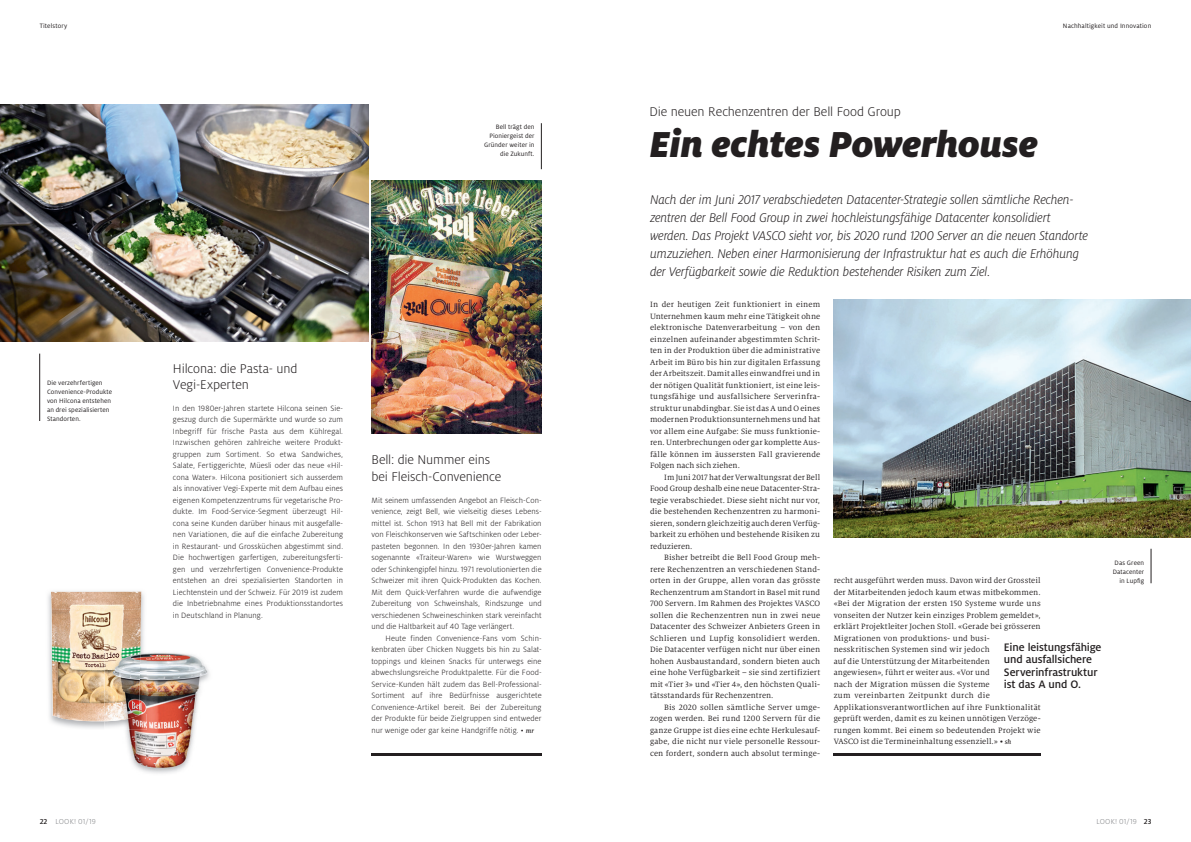
<style>
.page{position:relative;width:1191px;height:842px;background:#fff}
.page>*{position:absolute;margin:0;border:0;box-sizing:border-box;transform-origin:0 0}
.t1{font:italic 900 40px "Milo Pro";letter-spacing:-.005em;color:#231f20}
.t2{font:italic 300 14px/18px "Milo Pro";letter-spacing:-.015em;color:#231f20}
.t3{font:300 14px/16px "Milo Pro";letter-spacing:-.01em;color:#231f20}
.t4{font:500 12px/12.5px "Milo Pro";letter-spacing:-.01em;color:#231f20}
.t5{font:8.5px/11.5px "Milo Serif Pro";letter-spacing:.01em;color:#231f20;text-align:justify}
.t6{font:300 8.5px/11.5px "Milo Pro";letter-spacing:.005em;color:#231f20;text-align:justify}
.t7{font:300 8px "Milo Pro";letter-spacing:.025em;color:#808285}
.t8{font:7px/9px "Milo Pro";letter-spacing:.01em;color:#231f20;text-align:right}
.s1{font-weight:500;color:#231f20}
.s2{font-family:"Milo Serif Pro";font-weight:500;font-style:italic;font-size:7px}
.s3{font-weight:500;font-style:italic;font-size:7px}
</style>
<div class="page">
<img style="left:371px;top:181px;width:170px;height:253px">
<img style="left:0;top:105px;width:369px;height:237px">
<img style="left:48px;top:591px;width:96px;height:137px">
<img style="left:51px;top:592px;width:90px;height:129px">
<img style="left:104px;top:636px;width:37px;height:28px">
<img style="left:104px;top:664px;width:4px;height:57px">
<img style="left:147px;top:652px;width:62px;height:61px">
<img style="left:126px;top:713px;width:70px;height:61px">
<img style="left:108px;top:651px;width:39px;height:79px">
<img style="left:108px;top:651px;width:32px;height:70px">
<hr style="left:39px;top:354px;width:1px;height:67px;background:#231f20">
<hr style="left:371px;top:754px;width:170px;height:2px;background:#231f20">
<hr style="left:541px;top:123px;width:1px;height:46px;background:#231f20">
<img style="left:833px;top:299px;width:358px;height:238px">
<hr style="left:833px;top:754px;width:207px;height:2px;background:#231f20">
<hr style="left:1150px;top:549px;width:1px;height:34px;background:#231f20">
<p class="t8" style="left:40px;top:22px;width:29px">Titelstory</p>
<p class="t8" style="left:484px;top:122px;width:52px">Bell trägt den<br>Pioniergeist der<br>Gründer weiter in die Zukunft.</p>
<p class="t8" style="left:47px;top:378px;width:67px;text-align:left">Die verzehrfertigen<br>Convenience-Produkte von Hilcona entstehen an drei spezialisierten<br>Standorten.</p>
<p class="t7" style="left:40px;top:817px;width:58px"><span class="s1">22</span> LOOK! 01/19</p>
<h2 class="t3" style="left:173px;top:361px;width:126px">Hilcona: die Pasta- und<br>Vegi-Experten</h2>
<p class="t6" style="left:173px;top:402px;width:172px">In den 1980er-Jahren startete Hilcona seinen Sie&shy;geszug durch die Supermärkte und wurde so zum Inbegriff für frische Pasta aus dem Kühlregal.<br>Inzwischen gehören zahlreiche weitere Produkt&shy;gruppen zum Sortiment. So etwa Sandwiches, Salate, Fertiggerichte, Müesli oder das neue «Hil&shy;cona Water». Hilcona positioniert sich ausserdem als innovativer Vegi-Experte mit dem Aufbau eines eigenen Kompetenzzentrums für vegetarische Pro&shy;dukte. Im Food-Service-Segment überzeugt Hil&shy;cona seine Kunden darüber hinaus mit ausgefalle&shy;nen Variationen, die auf die einfache Zubereitung in Restaurant- und Grossküchen abgestimmt sind.<br>Die hochwertigen garfertigen, zubereitungsferti&shy;gen und verzehrfertigen Convenience-Produkte entstehen an drei spezialisierten Standorten in Liechtenstein und der Schweiz. Für 2019 ist zudem die Inbetriebnahme eines Produktionsstandortes in Deutschland in Planung.</p>
<h2 class="t3" style="left:371px;top:451px;width:131px;line-height:17px">Bell: die Nummer eins bei Fleisch-Convenience</h2>
<p class="t6" style="left:371px;top:494px;width:172px">Mit seinem umfassenden Angebot an Fleisch-Con&shy;venience, zeigt Bell, wie vielseitig dieses Lebens&shy;mittel ist. Schon 1913 hat Bell mit der Fabrikation von Fleischkonserven wie Saftschinken oder Leber&shy;pasteten begonnen. In den 1930er-Jahren kamen sogenannte «Traiteur-Waren» wie Wurstweggen oder Schinkengipfel hinzu. 1971 revolutionierten die Schweizer mit ihren Quick-Produkten das Kochen.<br>Mit dem Quick-Verfahren wurde die aufwendige Zubereitung von Schweinshals, Rindszunge und verschiedenen Schweineschinken stark vereinfacht und die Haltbarkeit auf 40 Tage verlängert.</p>
<p class="t6" style="left:371px;top:632px;width:172px;text-indent:14px">Heute finden Convenience-Fans vom Schin&shy;kenbraten über Chicken Nuggets bis hin zu Salat&shy;toppings und kleinen Snacks für unterwegs eine abwechslungsreiche Produktpalette. Für die Food-Service-Kunden hält zudem das Bell-Professional-Sortiment auf ihre Bedürfnisse ausgerichtete Convenience-Artikel bereit. Bei der Zubereitung der Produkte für beide Zielgruppen sind entweder nur wenige oder gar keine Handgriffe nötig. • <span class="s2">mr</span></p>
<p class="t8" style="left:1063px;top:22px;width:90px">Nachhaltigkeit und Innovation</p>
<h2 class="t3" style="left:649px;top:104px;width:253px">Die neuen Rechenzentren der Bell Food Group</h2>
<h1 class="t1" style="left:649px;top:121px;width:390px">Ein echtes Powerhouse</h1>
<p class="t2" style="left:650px;top:190px;width:439px">Nach der im Juni 2017 verabschiedeten Datacenter-Strategie sollen sämtliche Rechen&shy;zentren der Bell Food Group in zwei hochleistungsfähige Datacenter konsolidiert werden. Das Projekt VASCO sieht vor, bis 2020 rund 1200 Server an die neuen Standorte umzuziehen. Neben einer Harmonisierung der Infrastruktur hat es auch die Erhöhung der Verfügbarkeit sowie die Reduktion bestehender Risiken zum Ziel.</p>
<p class="t5" style="left:650px;top:299px;width:172px">In der heutigen Zeit funktioniert in einem Unternehmen kaum mehr eine Tätigkeit ohne elektronische Datenverarbeitung – von den einzelnen aufeinander abgestimmten Schrit&shy;ten in der Produktion über die administrative Arbeit im Büro bis hin zur digitalen Erfassung der Arbeitszeit. Damit alles einwandfrei und in der nötigen Qualität funktioniert, ist eine leis&shy;tungsfähige und ausfallsichere Serverinfra&shy;struktur unabdingbar. Sie ist das A und O eines modernen Produktionsunternehmens und hat vor allem eine Aufgabe: Sie muss funktionie&shy;ren. Unterbrechungen oder gar komplette Aus&shy;fälle können im äussersten Fall gravierende Folgen nach sich ziehen.</p>
<p class="t5" style="left:650px;top:471px;width:172px;text-indent:14px">Im Juni 2017 hat der Verwaltungsrat der Bell Food Group deshalb eine neue Datacenter-Stra&shy;tegie verabschiedet. Diese sieht nicht nur vor, die bestehenden Rechenzentren zu harmoni&shy;sieren, sondern gleichzeitig auch deren Verfüg&shy;barkeit zu erhöhen und bestehende Risiken zu reduzieren.</p>
<p class="t5" style="left:650px;top:552px;width:172px;text-indent:14px">Bisher betreibt die Bell Food Group meh&shy;rere Rechenzentren an verschiedenen Stand&shy;orten in der Gruppe, allen voran das grösste Rechenzentrum am Standort in Basel mit rund 700 Servern. Im Rahmen des Projektes VASCO sollen die Rechenzentren nun in zwei neue Datacenter des Schweizer Anbieters Green in Schlieren und Lupfig konsolidiert werden.<br>Die Datacenter verfügen nicht nur über einen hohen Ausbaustandard, sondern bieten auch eine hohe Verfügbarkeit – sie sind zertifiziert mit «Tier 3» und «Tier 4», den höchsten Quali&shy;tätsstandards für Rechenzentren.</p>
<p class="t5" style="left:650px;top:701px;width:172px;text-indent:14px">Bis 2020 sollen sämtliche Server umge&shy;zogen werden. Bei rund 1200 Servern für die ganze Gruppe ist dies eine echte Herkulesauf&shy;gabe, die nicht nur viele personelle Ressour&shy;cen fordert, sondern auch absolut terminge-</p>
<p class="t5" style="left:833px;top:575px;width:208px;text-align:left">recht ausgeführt werden muss. Davon wird der Grossteil der Mitarbeitenden jedoch kaum etwas mitbekommen. «Bei der Migration der ersten 150 Systeme wurde uns vonseiten der Nutzer kein einziges Problem gemeldet», erklärt Projektleiter Jochen Stoll. «Gerade bei grösseren Migrationen von produktions- und busi&shy;nesskritischen Systemen sind wir jedoch<br>auf die Unterstützung der Mitarbeitenden angewiesen», führt er weiter aus. «Vor und<br>nach der Migration müssen die Systeme<br>zum vereinbarten Zeitpunkt durch die Applikationsverantwortlichen auf ihre Funktionalität geprüft werden, damit es zu keinen unnötigen Verzöge&shy;rungen kommt. Bei einem so bedeutenden Projekt wie VASCO ist die Termineinhaltung essenziell.» • <span class="s3">sh</span></p>
<h3 class="t4" style="left:1004px;top:641px;width:99px">Eine leistungsfähige und ausfallsichere<br>Serverinfrastruktur ist das A und O.</h3>
<p class="t8" style="left:1112px;top:558px;width:33px">Das Green<br>Datacenter in Lupfig</p>
<p class="t7" style="left:1096px;top:817px;width:56px">LOOK! 01/19 <span class="s1">23</span></p>
</div>
